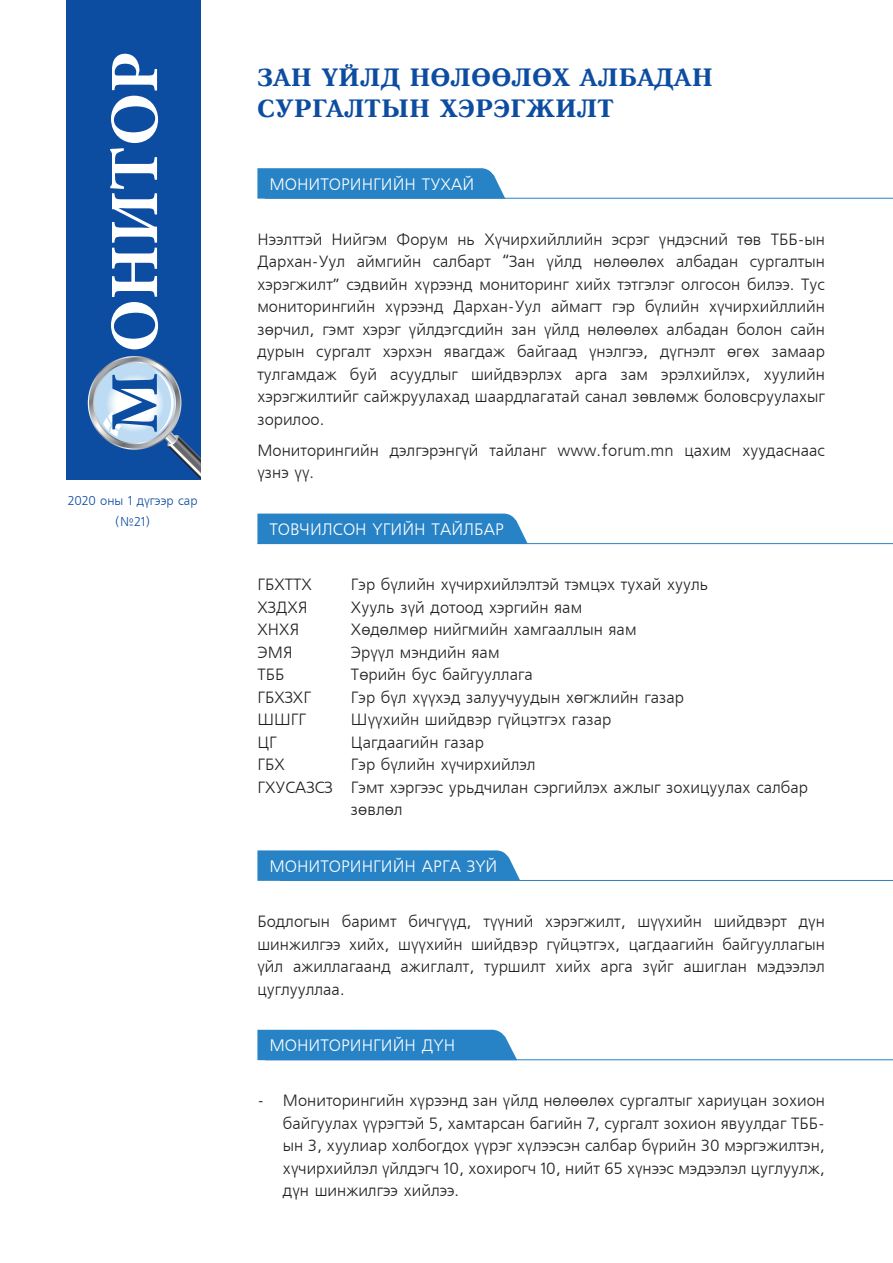
<style>
.page{position:relative;width:893px;height:1263px;background:#fff}
.page>*{position:absolute;margin:0;border:0;box-sizing:border-box;transform-origin:0 0}
.t1{font:700 69.3px "Minion Pro";color:#fff}
.t2{font:700 25.5px/30.6px "MAK Antiqua";color:#0d4da1}
.t3{font:16.5px "MAK Freeset";color:#fff}
.t4{font:16.2px/22.5px "MAK Freeset";color:#231f20}
.t5{font:12.75px/20.9px "MAK Freeset";color:#0d4da1;text-align:center}
</style>
<div class="page">
<div style="left:66px;top:0;width:135px;height:479px;background:#0d4da1"></div>
<svg style="left:89px;top:357px;width:91px;height:91px"></svg>
<svg style="left:93px;top:361px;width:83px;height:83px"></svg>
<svg style="left:94px;top:363px;width:81px;height:80px"></svg>
<svg style="left:103px;top:369px;width:98px;height:110px"></svg>
<div style="left:257px;top:168px;width:248px;height:31px;background:#2783c5"></div>
<hr style="left:265px;top:198px;width:628px;height:1px;background:#2783c5">
<svg style="left:257px;top:850px;width:263px;height:31px;background:#3088c7"></svg>
<hr style="left:280px;top:880px;width:613px;height:1px;background:#2783c5">
<div style="left:257px;top:514px;width:271px;height:29px;background:#2783c5"></div>
<hr style="left:257px;top:543px;width:636px;height:1px;background:#2783c5">
<div style="left:257px;top:1030px;width:260px;height:30px;background:#2783c5"></div>
<hr style="left:265px;top:1059px;width:628px;height:1px;background:#2783c5">
<h1 class="t1" style="left:86px;top:352px;width:302px;rotate:-90deg">ОНИТОР</h1>
<p class="t5" style="left:68px;top:491px;width:130px">2020 îíû 1 дүгээр ñàð (¹21)</p>
<h2 class="t2" style="left:257px;top:63px;width:457px">ЗАН ҮЙЛД НӨЛӨӨЛӨХ АЛБАДАН<br>СУРГАЛТЫН ХЭРЭГЖИЛТ</h2>
<p class="t3" style="left:269px;top:175px;width:206px">МОНИТОРИНГИЙН ТУХАЙ</p>
<p class="t4" style="left:257px;top:229px;width:557px">Нээлттэй Нийгэм Форум н ь Хүчирхийллийн эсрэг үндэсн ий төв ТББ-ын<br>Дархан -Уул аймгийн салбарт “Зан</p>
<p class="t4" style="left:547px;top:251px;width:183px">үйлд н өлөөлөх албадан</p>
<p class="t4" style="left:750px;top:251px;width:65px">сургалтын</p>
<p class="t4" style="left:257px;top:274px;width:458px">хэрэгжилт” сэдвийн хүрээнд мон иторин г хийх тэтгэлэг олгосон</p>
<p class="t4" style="left:257px;top:274px;width:568px;text-align:justify;text-indent:490px">билээ. Тус мон иторин гийн хүрээнд Дархан -Уул аймагт гэр бүлийн хүчирхийллийн зөрчил, гэмт хэрэг үйлдэгсдийн зан үйлд н өлөөлөх албадан болон са йн дурын</p>
<p class="t4" style="left:257px;top:341px;width:569px;text-indent:59px">сургалт хэрхэн явагдаж байгаад үнэлгээ, дүгнэлт өгөх замаа р тулгамдаж буй асуудлы г шийдвэрлэх арга зам эрэлхийлэх, хуулийн хэрэгжилтийг са йжруулахад шаа рдлагатай сана</p>
<p class="t4" style="left:618px;top:386px;width:208px">л зөвлөмж боловсруулахы г</p>
<p class="t4" style="left:257px;top:404px;width:528px;line-height:31px">зорилоо.<br>Мон иторин гийн дэлгэрэн гүй тайлан г www.forum.mn цахим хуудаснаас</p>
<p class="t4" style="left:257px;top:462px;width:58px">үзнэ үү.</p>
<p class="t3" style="left:269px;top:521px;width:236px">ТОВЧИЛСОН ҮГИЙН ТАЙЛБАР</p>
<p class="t4" style="left:257px;top:574px;width:56px">ГБХТТХ</p>
<p class="t4" style="left:351px;top:574px;width:359px">Гэр бүлийн хүчирхийлэлтэй тэмцэх тухай хууль</p>
<p class="t4" style="left:257px;top:597px;width:52px">ХЗДХЯ</p>
<p class="t4" style="left:351px;top:597px;width:233px">Хууль зүй дотоод хэргийн яам</p>
<p class="t4" style="left:257px;top:619px;width:43px">ХНХЯ</p>
<p class="t4" style="left:351px;top:619px;width:287px">Хөдөлмөр н ийгмийн хамгааллын яам</p>
<p class="t4" style="left:257px;top:642px;width:37px">ЭМЯ</p>
<p class="t4" style="left:351px;top:642px;width:150px">Эрүүл мэндийн яам</p>
<p class="t4" style="left:257px;top:664px;width:28px">ТББ</p>
<p class="t4" style="left:351px;top:664px;width:181px">Төрийн бус байгууллага</p>
<p class="t4" style="left:257px;top:687px;width:55px">ГБХЗХГ</p>
<p class="t4" style="left:351px;top:687px;width:335px">Гэр бүл хүүхэд залуучуудын хөгжлийн газар</p>
<p class="t4" style="left:257px;top:709px;width:50px">ШШГГ</p>
<p class="t4" style="left:351px;top:709px;width:262px">Шүүхийн шийдвэр гүйцэтгэх газар</p>
<p class="t4" style="left:257px;top:732px;width:21px">ЦГ</p>
<p class="t4" style="left:351px;top:732px;width:134px">Цагдаа гийн газар</p>
<p class="t4" style="left:257px;top:754px;width:29px">ГБХ</p>
<p class="t4" style="left:351px;top:754px;width:186px">Гэр бүлийн хүчирхийлэл</p>
<p class="t4" style="left:257px;top:777px;width:552px">ГХУСАЗСЗ Гэмт хэргээс урьдчилан сэргийлэх ажлы г зохицуулах салбар</p>
<p class="t4" style="left:351px;top:799px;width:53px">зөвлөл</p>
<p class="t3" style="left:269px;top:857px;width:230px">МОНИТОРИНГИЙН АРГА ЗҮЙ</p>
<p class="t4" style="left:257px;top:911px;width:569px;text-indent:84px">баримт бичгүүд, түүн ий хэрэгжилт, шүүхийн шийдвэрт дүн шинжилгээ хийх, шүүхийн шийдвэр гүйцэтгэх, цагдаа гийн байгууллагын үйл ажиллагаанд ажиглалт, туршилт хийх арга зүйг ашиглан мэдээлэл цуглууллаа .</p>
<p class="t4" style="left:257px;top:911px;width:63px">Бодлогын</p>
<p class="t3" style="left:269px;top:1037px;width:187px">МОНИТОРИНГИЙН ДҮН</p>
<p class="t4" style="left:283px;top:1090px;width:533px;text-indent:-26px">- Мон иторин гийн хүрээнд зан үйлд нөлөөлөх сургалты г хариуцан зохион байгуулах үүрэгтэй 5, хамтарсан</p>
<p class="t4" style="left:283px;top:1113px;width:543px;text-align:justify;text-indent:247px">багийн 7, сургалт зохион явуулдаг ТББ&shy;ын 3, хуулиар холбогдох үүрэг хүлээсэн салбар бүрийн 30 мэргэжилтэн , хүчирхийлэл үйлдэгч 10, хохирогч 10, н ийт 65 хүнээс мэдээлэл цуглуулж, дүн шинжилгээ хийлээ.</p>
</div>
